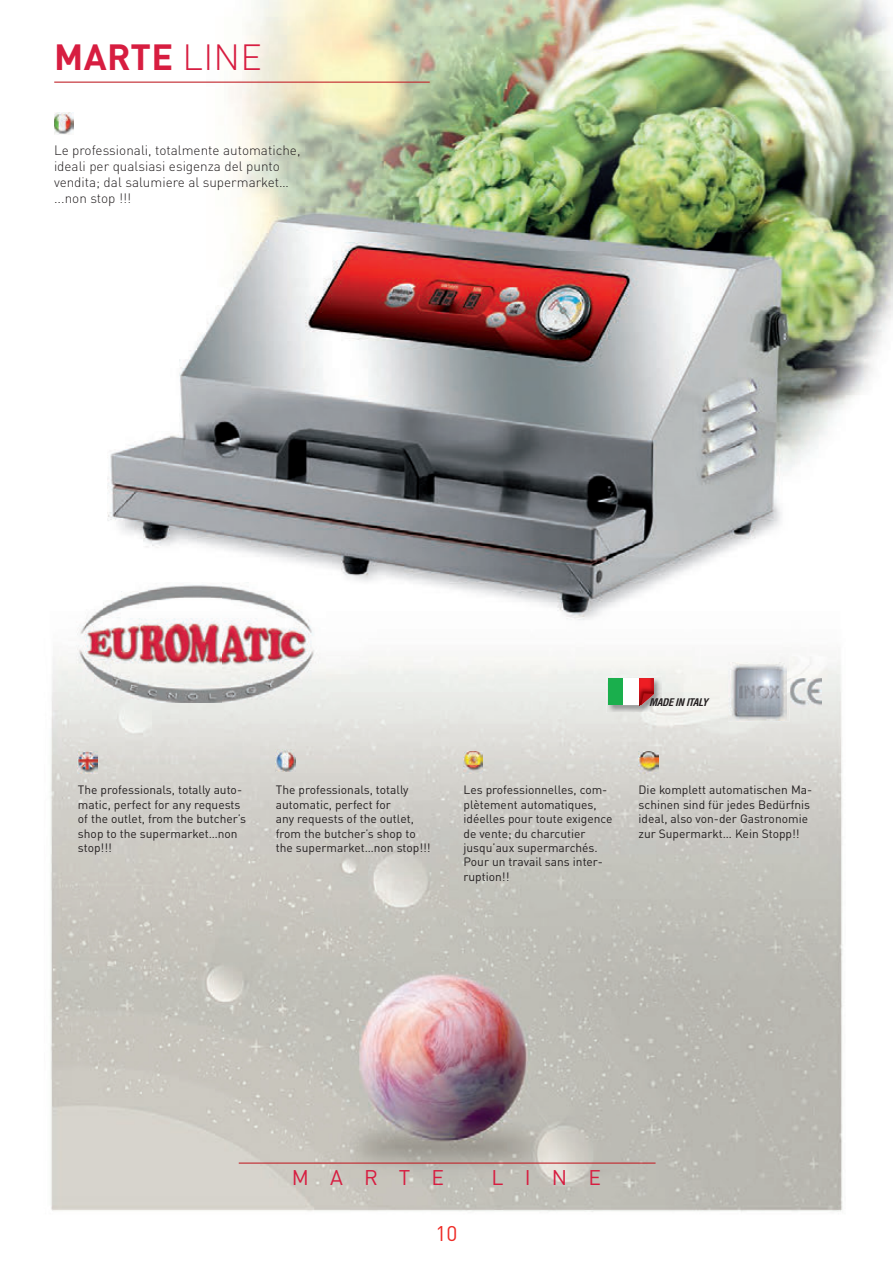
<style>
.page{position:relative;width:893px;height:1263px;background:#fff}
.page>*{position:absolute;margin:0;border:0;box-sizing:border-box;transform-origin:0 0}
.t1{font:700 36px "DIN Pro";letter-spacing:.01em;color:#d71d40}
.t2{font:21px "DIN Pro";letter-spacing:1.01em;color:#d71d40}
.t3{font:21px "DIN Pro";color:#ee2a25}
.t4{font:300 13.5px/16.2px "DIN Pro";color:#231f20}
.t5{font:12px/14.4px "DIN Pro";color:#231f20}
.t6{font:italic 700 condensed 10.2px "Helvetica";color:#231f20}
.s1{font-weight:300}
</style>
<div class="page">
<img style="left:50px;top:0;width:843px;height:1212px">
<img style="left:54px;top:113px;width:19px;height:22px">
<img style="left:78px;top:751px;width:19px;height:22px">
<img style="left:276px;top:749px;width:19px;height:22px">
<img style="left:463px;top:751px;width:20px;height:22px">
<img style="left:639px;top:751px;width:19px;height:22px">
<img style="left:68px;top:583px;width:258px;height:119px">
<hr style="left:239px;top:1162px;width:417px;height:2px;background:#c2262c">
<img style="left:789px;top:678px;width:33px;height:29px">
<img style="left:728px;top:653px;width:61px;height:69px">
<img style="left:731px;top:663px;width:55px;height:57px">
<img style="left:606px;top:676px;width:56px;height:37px">
<div style="left:622px;top:678px;width:17px;height:27px;background:#fff"></div>
<div style="left:608px;top:678px;width:15px;height:27px;background:#1aaf4d"></div>
<svg style="left:639px;top:678px;width:15px;height:28px"></svg>
<hr style="left:54px;top:82px;width:376px;height:1px;background:#c2262c">
<h1 class="t1" style="left:54px;top:27px;width:209px">MArTe <span class="s1">LINE</span></h1>
<p class="t4" style="left:54px;top:141px;width:248px">Le professionali, totalmente automatiche, ideali per qualsiasi esigenza del punto vendita; dal salumiere al supermarket… ...non stop !!!</p>
<p class="t6" style="left:649px;top:696px;width:63px">MADEINITALY</p>
<p class="t5" style="left:78px;top:782px;width:170px">the professionals, totally auto&shy;matic, perfect for any requests of the outlet, from the butcher’s shop to the supermarket…non stop!!!</p>
<p class="t5" style="left:276px;top:782px;width:156px">the professionals, totally automatic, perfect for<br>any requests of the outlet, from the butcher’s shop to the supermarket…non stop!!!</p>
<p class="t5" style="left:463px;top:782px;width:151px">Les professionnelles, com&shy;plètement automatiques, idéelles pour toute exigence de vente; du charcutier jusqu’aux supermarchés. pour un travail sans inter&shy;ruption!!</p>
<p class="t5" style="left:639px;top:782px;width:175px">Die komplett automatischen Ma&shy;schinen sind für jedes bedürfnis ideal, also von-der gastronomie zur supermarkt… kein stopp!!</p>
<h2 class="t2" style="left:292px;top:1161px;width:154px">MaRtE</h2>
<h2 class="t2" style="left:492px;top:1161px;width:111px">LINE</h2>
<h2 class="t3" style="left:435px;top:1217px;width:23px">10</h2>
</div>
